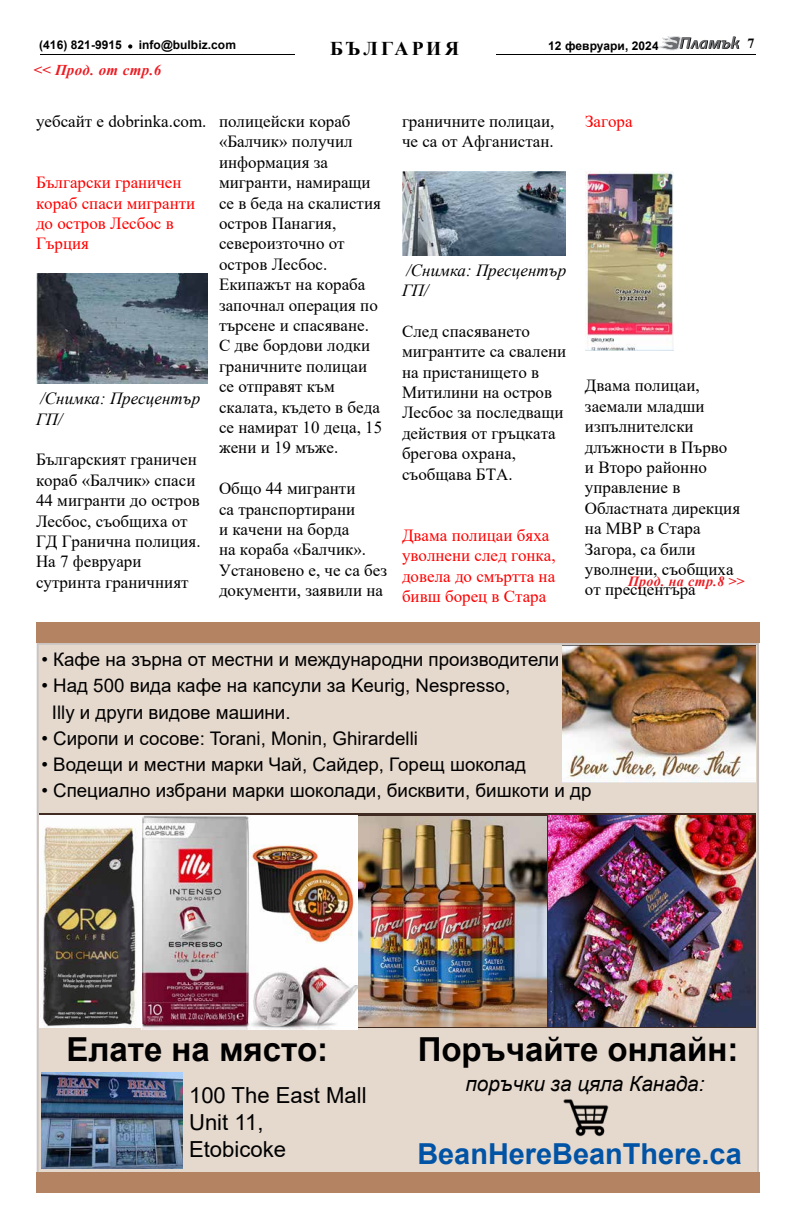
<style>
.page{position:relative;width:792px;height:1224px;background:#fff}
.page>*{position:absolute;margin:0;border:0;box-sizing:border-box;transform-origin:0 0}
.t1{font:700 33.1px "Arial";color:#000}
.t2{font:700 28.9px "Arial";color:#0053a5}
.t3{font:22.1px/27px "Arial";color:#000}
.t4{font:italic 20.7px "Arial";color:#000}
.t5{font:700 19.5px "Times New Roman";letter-spacing:.16em;color:#000}
.t6{font:18.7px/26.2px "Arial";color:#000}
.t7{font:17px/20.4px "Times New Roman";color:#000}
.t8{font:17px/20.4px "Times New Roman";color:#f00}
.t9{font:italic 17px/20.4px "Times New Roman";color:#000}
.t10{font:italic 700 15px "Times New Roman";letter-spacing:.025em;color:#ed1d24}
.t11{font:italic 700 14px "Times New Roman";letter-spacing:.025em;color:#ed1d24}
.t12{font:700 14px "Times New Roman";color:#000}
.t13{font:700 12px "Arial";letter-spacing:.005em;color:#000}
</style>
<div class="page">
<svg style="left:658px;top:36px;width:82px;height:15px"></svg>
<hr style="left:40px;top:54px;width:716px;height:1px;background:#000">
<div style="left:296px;top:43px;width:200px;height:24px;background:#fff"></div>
<svg style="left:128px;top:44px;width:4px;height:5px"></svg>
<div style="left:37px;top:643px;width:722px;height:531px;background:#e5d8cd"></div>
<img style="left:41px;top:1073px;width:142px;height:95px">
<img style="left:549px;top:815px;width:207px;height:211px">
<img style="left:141px;top:815px;width:216px;height:215px">
<img style="left:39px;top:815px;width:102px;height:213px">
<img style="left:249px;top:844px;width:107px;height:100px">
<img style="left:358px;top:816px;width:189px;height:211px">
<img style="left:563px;top:645px;width:193px;height:138px">
<img style="left:563px;top:1099px;width:46px;height:37px">
<div style="left:36px;top:623px;width:723px;height:20px;background:#b48362"></div>
<div style="left:36px;top:1173px;width:723px;height:20px;background:#b48362"></div>
<img style="left:36px;top:273px;width:171px;height:111px">
<img style="left:402px;top:171px;width:163px;height:84px">
<img style="left:585px;top:171px;width:88px;height:180px">
<p class="t13" style="left:39px;top:37px;width:84px">(416) 821-9915</p>
<p class="t13" style="left:139px;top:37px;width:99px">info@bulbiz.com</p>
<p class="t13" style="left:548px;top:37px;width:112px">12 февруари, 2024</p>
<p class="t12" style="left:748px;top:34px;width:8px">7</p>
<p class="t5" style="left:330px;top:34px;width:131px">БЪЛГАРИЯ</p>
<p class="t10" style="left:33px;top:60px;width:129px">&lt;&lt; Прод. от стр.6</p>
<p class="t7" style="left:36px;top:111px;width:172px">уебсайт е dobrinka.com.</p>
<p class="t8" style="left:36px;top:172px;width:161px">Български граничен кораб спаси мигранти до остров Лесбос в<br>Гърция</p>
<p class="t9" style="left:36px;top:388px;width:166px">/Снимка: Пресцентър<br>ГП/</p>
<p class="t7" style="left:36px;top:449px;width:166px">Българският граничен кораб «Балчик» спаси<br>44 мигранти до остров<br>Лесбос, съобщиха от<br>ГД Гранична полиция.<br>На 7 февруари сутринта граничният</p>
<p class="t7" style="left:219px;top:111px;width:165px">полицейски кораб «Балчик» получил информация за мигранти, намиращи се в беда на скалистия остров Панагия, североизточно от остров Лесбос.<br>Екипажът на кораба започнал операция по търсене и спасяване.<br>С две бордови лодки граничните полицаи се отправят към скалата, където в беда се намират 10 деца, 15 жени и 19 мъже.</p>
<p class="t7" style="left:219px;top:478px;width:170px">Общо 44 мигранти<br>са транспортирани<br>и качени на борда<br>на кораба «Балчик».<br>Установено е, че са без документи, заявили на</p>
<p class="t7" style="left:402px;top:111px;width:154px">граничните полицаи, че са от Афганистан.</p>
<p class="t9" style="left:402px;top:259px;width:166px">/Снимка: Пресцентър<br>ГП/</p>
<p class="t7" style="left:402px;top:320px;width:166px">След спасяването мигрантите са свалени на пристанището в<br>Митилини на остров<br>Лесбос за последващи действия от гръцката брегова охрана, съобщава БТА.</p>
<p class="t8" style="left:402px;top:524px;width:155px">Двама полицаи бяха уволнени след гонка, довела до смъртта на бивш борец в Стара</p>
<p class="t8" style="left:585px;top:111px;width:49px">Загора</p>
<p class="t7" style="left:585px;top:375px;width:157px">Двама полицаи, заемали младши изпълнителски длъжности в Първо и Второ районно управление в<br>Областната дирекция на МВР в Стара<br>Загора, са били уволнени, съобщиха от пресцентъра</p>
<p class="t11" style="left:628px;top:572px;width:118px">Прод. на стр.8 &gt;&gt;</p>
<p class="t6" style="left:41px;top:646px;width:519px">• Кафе на зърна от местни и международни производители</p>
<p class="t6" style="left:52px;top:673px;width:460px;text-indent:-10px">• Над 500 вида кафе на капсули за Keurig, Nespresso,<br>Illy и други видове машини.</p>
<p class="t6" style="left:41px;top:725px;width:378px">• Сиропи и сосове: Torani, Monin, Ghirardelli</p>
<p class="t6" style="left:41px;top:751px;width:486px">• Водещи и местни марки Чай, Сайдер, Горещ шоколад</p>
<p class="t6" style="left:41px;top:777px;width:552px">• Специално избрани марки шоколади, бисквити, бишкоти и др</p>
<h1 class="t1" style="left:66px;top:1026px;width:263px">Елате на място:</h1>
<h3 class="t3" style="left:189px;top:1082px;width:179px">100 The East Mall<br>Unit 11,<br>Etobicoke</h3>
<h1 class="t1" style="left:418px;top:1026px;width:322px">Поръчaйте онлайн:</h1>
<p class="t4" style="left:466px;top:1071px;width:241px">поръчки за цяла Канада:</p>
<h2 class="t2" style="left:417px;top:1133px;width:326px">BeanHereBeanThere.ca</h2>
</div>
